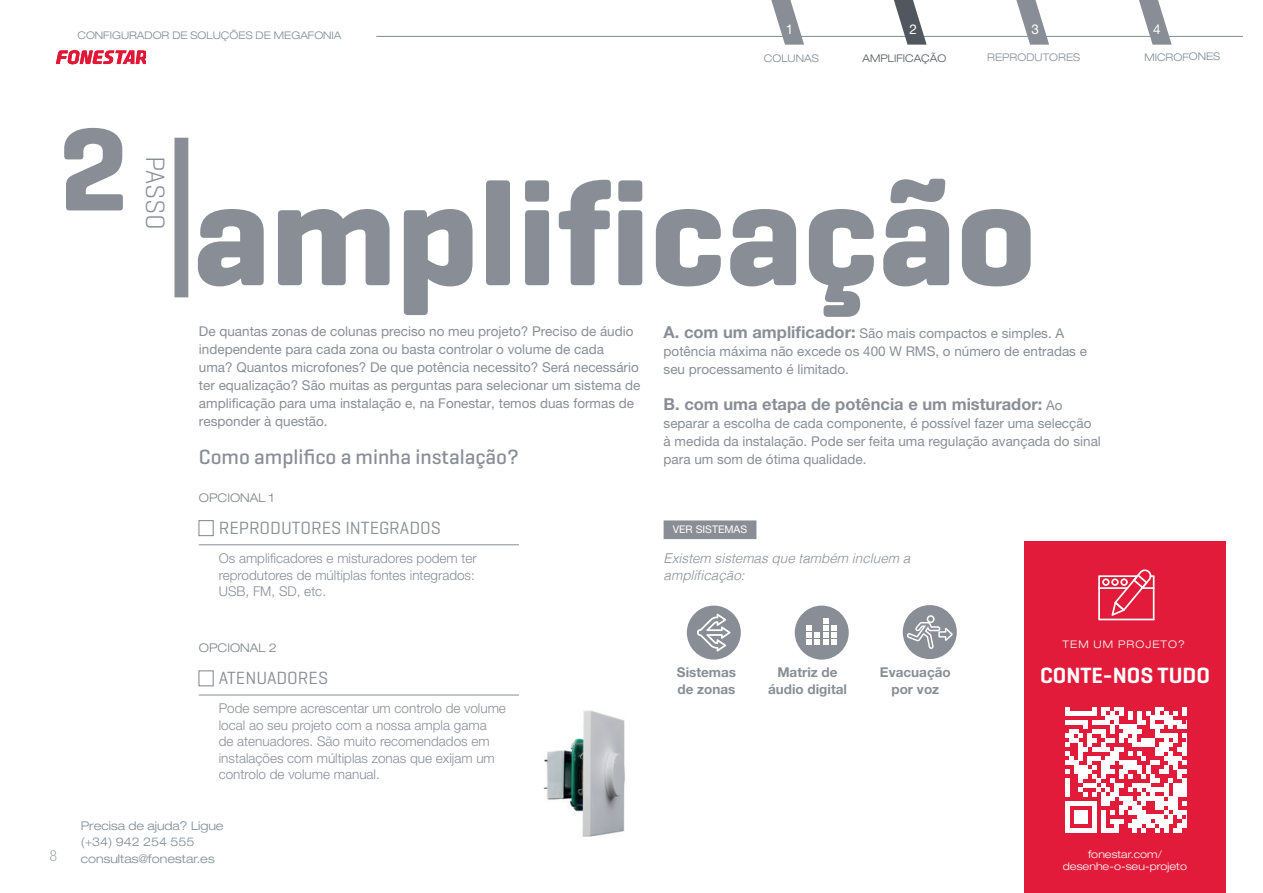
<style>
.page{position:relative;width:1263px;height:893px;background:#fff}
.page>*{position:absolute;margin:0;border:0;box-sizing:border-box;transform-origin:0 0}
.t1{font:700 150px "Geogrotesque";color:#898e96}
.t2{font:700 120px "Geogrotesque";color:#898e96}
.t3{font:600 33px "Geogrotesque";color:#fff}
.t4{font:300 27px "Geogrotesque";letter-spacing:-.015em;color:#898e96}
.t5{font:500 24.6px "Geogrotesque";color:#898e96}
.t6{font:600 22.5px "Geogrotesque";color:#fff}
.t7{font:500 21px "Geogrotesque";color:#898e96}
.t8{font:18px "Geogrotesque";color:#898e96}
.t9{font:700 16.5px "Helvetica Neue LT Pro";color:#898e96}
.t10{font:100 condensed 15px "Helvetica Neue LT Pro";color:#7f8b96}
.t11{font:13.5px/18px "Helvetica Neue LT Pro";color:#898e96}
.t12{font:300 13.5px/16.5px "Helvetica Neue LT Pro";color:#898e96}
.t13{font:700 13.5px/16.5px "Helvetica Neue LT Pro";color:#898e96;text-align:center}
.t14{font:italic 300 13.5px/16.5px "Helvetica";color:#898e96}
.t15{font:13.5px "Helvetica Neue LT Pro";color:#fff}
.t16{font:300 expanded 12px/16.5px "Helvetica Neue LT Pro";color:#7f8b96}
.t17{font:300 expanded 12px "Helvetica Neue LT Pro";color:#7f8487}
.t18{font:300 expanded 10.5px "Helvetica Neue LT Pro";color:#7f8b96}
.t19{font:300 expanded 10.5px/12px "Helvetica Neue LT Pro";color:#fff;text-align:center}
.t20{font:italic 300 expanded 10.5px "Helvetica Neue LT Pro";color:#fff}
.t21{font:300 expanded 10.5px "Helvetica Neue LT Pro";letter-spacing:.1em;color:#fff}
.t22{font:300 expanded 10.5px "Helvetica Neue LT Pro";letter-spacing:-.005em;color:#52575f}
.t23{font:300 expanded 10.5px "Helvetica Neue LT Pro";letter-spacing:-.005em;color:#898e96}
.t24{font:10.5px "Helvetica Neue LT Pro";color:#fff}
.t25{font:700 9.3px "Helvetica Neue LT Pro";color:#898e96}
.t26{font:700 9.3px "Helvetica Neue LT Pro";color:#7e8387}
.s1{font-weight:700;font-size:16.5px}
.s2{font-weight:400;font-size:13.5px}
</style>
<div class="page">
<hr style="left:376px;top:36px;width:867px;height:1px;background:#7f8b96">
<div style="left:174px;top:138px;width:14px;height:159px;background:#898e96;border:2px solid #898e96"></div>
<svg style="left:771px;top:0;width:33px;height:45px"></svg>
<svg style="left:894px;top:0;width:33px;height:45px"></svg>
<svg style="left:1016px;top:0;width:33px;height:45px"></svg>
<svg style="left:1139px;top:0;width:33px;height:45px"></svg>
<svg style="left:56px;top:50px;width:89px;height:14px"></svg>
<div style="left:199px;top:520px;width:14px;height:16px;border:1px solid #7f8487"></div>
<div style="left:199px;top:671px;width:14px;height:15px;border:1px solid #7f8487"></div>
<div style="left:664px;top:520px;width:92px;height:19px;background:#898e96;border:2px solid #898e96"></div>
<hr style="left:199px;top:544px;width:320px;height:1px;background:#898e96">
<hr style="left:199px;top:695px;width:320px;height:1px;background:#898e96">
<img style="left:543px;top:710px;width:82px;height:127px">
<svg style="left:687px;top:606px;width:54px;height:54px"></svg>
<svg style="left:795px;top:606px;width:54px;height:54px"></svg>
<svg style="left:903px;top:605px;width:54px;height:54px"></svg>
<div style="left:1024px;top:541px;width:202px;height:352px;background:#e11b39"></div>
<svg style="left:1098px;top:569px;width:56px;height:52px"></svg>
<svg style="left:1065px;top:708px;width:122px;height:124px"></svg>
<p class="t18" style="left:77px;top:29px;width:266px">CONFIGURADOR DE SOLUÇÕES DE MEGAFONIA</p>
<p class="t15" style="left:786px;top:22px;width:9px">1</p>
<p class="t15" style="left:909px;top:22px;width:9px">2</p>
<p class="t15" style="left:1031px;top:22px;width:9px">3</p>
<p class="t15" style="left:1153px;top:21px;width:9px">4</p>
<p class="t18" style="left:764px;top:52px;width:56px">COLUNAS</p>
<p class="t22" style="left:862px;top:52px;width:85px">AMPLIFICAÇÃO</p>
<p class="t23" style="left:987px;top:51px;width:95px">REPRODUTORES</p>
<p class="t18" style="left:1144px;top:51px;width:77px">MICROFONES</p>
<h2 class="t2" style="left:59px;top:95px;width:70px">2</h2>
<h3 class="t4" style="left:172px;top:156px;width:75px;rotate:90deg">PASSO</h3>
<h1 class="t1" style="left:192px;top:141px;width:846px">amplificação</h1>
<p class="t11" style="left:199px;top:322px;width:443px">De quantas zonas de colunas preciso no meu projeto? Preciso de áudio independente para cada zona ou basta controlar o volume de cada uma? Quantos microfones? De que potência necessito? Será necessário ter equalização? São muitas as perguntas para selecionar um sistema de amplificação para uma instalação e, na Fonestar, temos duas formas de responder à questão.</p>
<p class="t11" style="left:664px;top:324px;width:425px"><span class="s1">A. com um amplificador:</span> São mais compactos e simples. A potência máxima não excede os 400 W RMS, o número de entradas e seu processamento é limitado.</p>
<p class="t26" style="left:544px;top:349px;width:17px">SIP</p>
<h3 class="t5" style="left:507px;top:390px;width:15px">1</h3>
<h3 class="t5" style="left:664px;top:390px;width:15px">2</h3>
<h3 class="t5" style="left:820px;top:390px;width:15px">3</h3>
<h3 class="t5" style="left:975px;top:390px;width:15px">4</h3>
<p class="t9" style="left:664px;top:394px;width:401px">B. com uma etapa de potência e um misturador: <span class="s2">Ao</span></p>
<p class="t11" style="left:664px;top:414px;width:439px">separar a escolha de cada componente, é possível fazer uma selecção à medida da instalação. Pode ser feita uma regulação avançada do sinal para um som de ótima qualidade.</p>
<h3 class="t7" style="left:199px;top:444px;width:322px">Como amplifico a minha instalação?</h3>
<p class="t17" style="left:199px;top:491px;width:77px">OPCIONAL 1</p>
<h3 class="t8" style="left:219px;top:517px;width:224px">REPRODUTORES INTEGRADOS</h3>
<p class="t24" style="left:673px;top:523px;width:76px">VER SISTEMAS</p>
<p class="t25" style="left:420px;top:526px;width:33px">DANTE</p>
<p class="t12" style="left:219px;top:550px;width:260px">Os amplificadores e misturadores podem ter reprodutores de múltiplas fontes integrados:<br>USB, FM, SD, etc.</p>
<p class="t25" style="left:429px;top:571px;width:17px">SIP</p>
<p class="t17" style="left:199px;top:641px;width:80px">OPCIONAL 2</p>
<h3 class="t8" style="left:219px;top:667px;width:111px">ATENUADORES</h3>
<p class="t12" style="left:219px;top:700px;width:289px">Pode sempre acrescentar um controlo de volume local ao seu projeto com a nossa ampla gama<br>de atenuadores. São muito recomendados em instalações com múltiplas zonas que exijam um controlo de volume manual.</p>
<p class="t14" style="left:664px;top:550px;width:248px">Existem sistemas que também incluem a amplificação:</p>
<p class="t13" style="left:677px;top:664px;width:61px;text-align:left">Sistemas de zonas</p>
<p class="t13" style="left:768px;top:664px;width:80px">Matriz de áudio digital</p>
<p class="t13" style="left:880px;top:664px;width:72px">Evacuação por voz</p>
<p class="t21" style="left:1062px;top:638px;width:124px">TEM UM PROJETO?</p>
<h3 class="t6" style="left:1040px;top:661px;width:171px">CONTE-NOS TUDO</h3>
<h3 class="t3" style="left:1073px;top:650px;width:104px">ONLINE</h3>
<p class="t10" style="left:50px;top:848px;width:9px">8</p>
<p class="t16" style="left:81px;top:817px;width:144px">Precisa de ajuda? Ligue (+34) 942 254 555 consultas@fonestar.es</p>
<p class="t20" style="left:1051px;top:843px;width:143px">fonestar.com/configurador</p>
<p class="t19" style="left:1063px;top:848px;width:126px">fonestar.com/ desenhe-o-seu-projeto</p>
</div>
